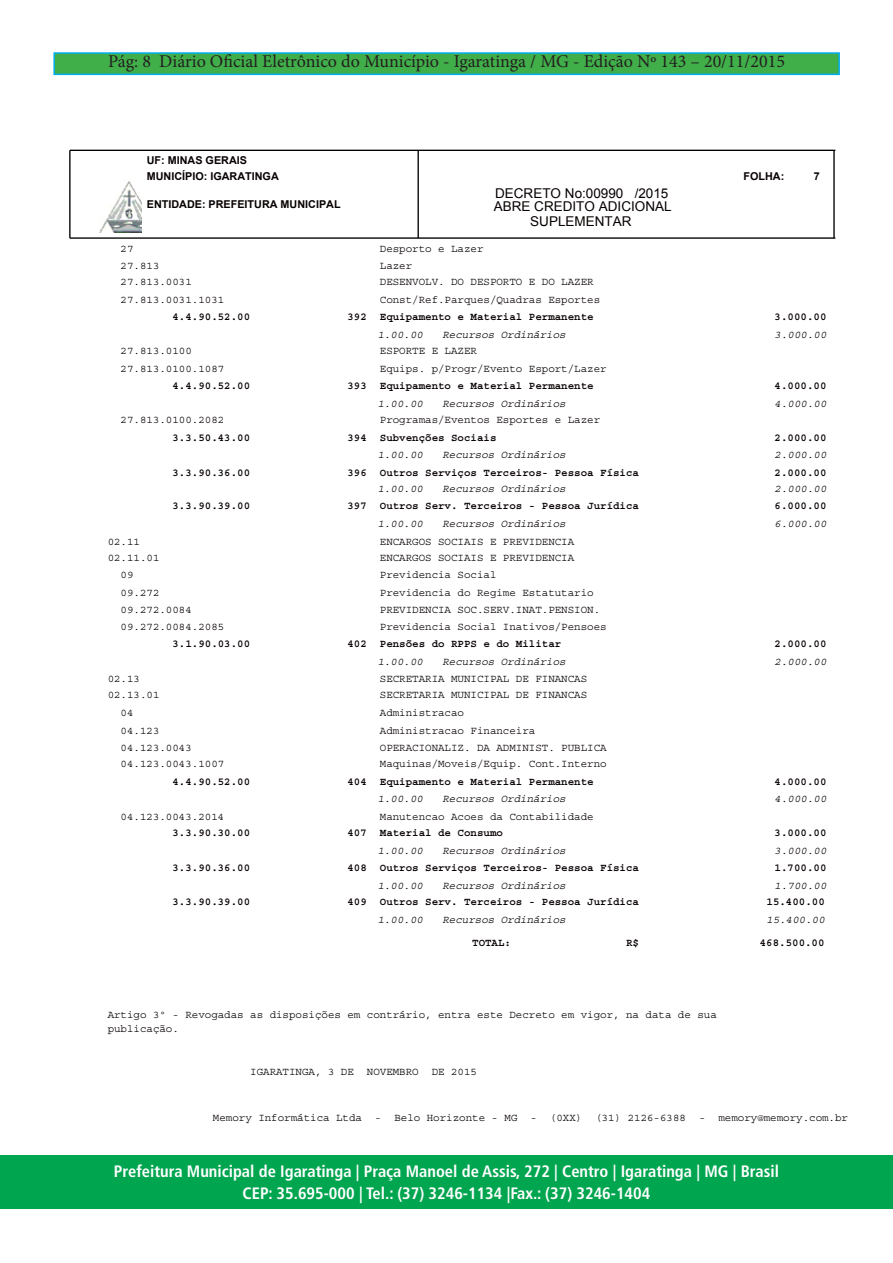
<style>
.page{position:relative;width:893px;height:1263px;background:#fff}
.page>*{position:absolute;margin:0;border:0;box-sizing:border-box;transform-origin:0 0}
.t1{font:18px "Minion Pro";color:#231f20}
.t2{font:700 condensed 16.5px "Frutiger LT Std";color:#fff}
.t3{font:13.5px/13.5px "Arial";color:#080000}
.t4{font:10.8px/13.5px "Courier Std";color:#080000}
.t5{font:700 10.8px "Courier Std";color:#080000}
.t6{font:italic 10.8px "Courier Std";color:#080000}
.t7{font:700 10.8px "Arial";color:#080000}
</style>
<div class="page">
<hr style="left:70px;top:150px;width:765px;height:1px;background:#000">
<hr style="left:70px;top:237px;width:765px;height:2px;background:#000">
<hr style="left:69px;top:150px;width:2px;height:88px;background:#000">
<hr style="left:833px;top:150px;width:2px;height:88px;background:#000">
<img style="left:91px;top:179px;width:50px;height:54px">
<hr style="left:417px;top:150px;width:2px;height:88px;background:#000">
<div style="left:0;top:1155px;width:893px;height:53px;background:#00a54f"></div>
<div style="left:54px;top:53px;width:785px;height:21px;background:#40ae49"></div>
<div style="left:53px;top:52px;width:787px;height:23px;border:2px solid #00aeef"></div>
<p class="t1" style="left:108px;top:49px;width:678px">Pág: 8 Diário Oficial Eletrônico do Município - Igaratinga / MG - Edição Nº 143 – 20/11/2015</p>
<p class="t7" style="left:147px;top:153px;width:102px">UF: MINAS GERAIS</p>
<p class="t7" style="left:147px;top:169px;width:133px">MUNICÍPIO: IGARATINGA</p>
<p class="t7" style="left:147px;top:197px;width:195px">ENTIDADE: PREFEITURA MUNICIPAL</p>
<p class="t3" style="left:494px;top:186px;width:179px">DECRETO No:00990 /2015<br>ABRE CREDITO ADICIONAL</p>
<p class="t3" style="left:530px;top:215px;width:103px">SUPLEMENTAR</p>
<p class="t7" style="left:744px;top:169px;width:42px">FOLHA:</p>
<p class="t7" style="left:814px;top:169px;width:8px">7</p>
<p class="t4" style="left:121px;top:242px;width:14px">27</p>
<p class="t4" style="left:380px;top:242px;width:105px">Desporto e Lazer</p>
<p class="t4" style="left:121px;top:259px;width:40px">27.813</p>
<p class="t4" style="left:380px;top:259px;width:34px">Lazer</p>
<p class="t4" style="left:121px;top:275px;width:73px">27.813.0031</p>
<p class="t4" style="left:380px;top:275px;width:215px">DESENVOLV. DO DESPORTO E DO LAZER</p>
<p class="t4" style="left:121px;top:293px;width:105px">27.813.0031.1031</p>
<p class="t4" style="left:380px;top:293px;width:222px">Const/Ref.Parques/Quadras Esportes</p>
<p class="t5" style="left:172px;top:311px;width:79px">4.4.90.52.00</p>
<p class="t5" style="left:347px;top:311px;width:248px">392 Equipamento e Material Permanente</p>
<p class="t5" style="left:775px;top:311px;width:53px">3.000.00</p>
<p class="t6" style="left:378px;top:329px;width:47px">1.00.00</p>
<p class="t6" style="left:442px;top:329px;width:125px">Recursos Ordinários</p>
<p class="t6" style="left:775px;top:329px;width:53px">3.000.00</p>
<p class="t4" style="left:121px;top:344px;width:73px">27.813.0100</p>
<p class="t4" style="left:380px;top:344px;width:99px">ESPORTE E LAZER</p>
<p class="t4" style="left:121px;top:362px;width:105px">27.813.0100.1087</p>
<p class="t4" style="left:380px;top:362px;width:228px">Equips. p/Progr/Evento Esport/Lazer</p>
<p class="t5" style="left:172px;top:380px;width:79px">4.4.90.52.00</p>
<p class="t5" style="left:347px;top:380px;width:248px">393 Equipamento e Material Permanente</p>
<p class="t5" style="left:775px;top:380px;width:53px">4.000.00</p>
<p class="t6" style="left:378px;top:398px;width:47px">1.00.00</p>
<p class="t6" style="left:442px;top:398px;width:125px">Recursos Ordinários</p>
<p class="t6" style="left:775px;top:398px;width:53px">4.000.00</p>
<p class="t4" style="left:121px;top:413px;width:105px">27.813.0100.2082</p>
<p class="t4" style="left:380px;top:413px;width:222px">Programas/Eventos Esportes e Lazer</p>
<p class="t5" style="left:172px;top:431px;width:79px">3.3.50.43.00</p>
<p class="t5" style="left:347px;top:431px;width:151px">394 Subvenções Sociais</p>
<p class="t5" style="left:775px;top:431px;width:53px">2.000.00</p>
<p class="t6" style="left:378px;top:449px;width:47px">1.00.00</p>
<p class="t6" style="left:442px;top:449px;width:125px">Recursos Ordinários</p>
<p class="t6" style="left:775px;top:449px;width:53px">2.000.00</p>
<p class="t5" style="left:172px;top:466px;width:79px">3.3.90.36.00</p>
<p class="t5" style="left:347px;top:466px;width:293px">396 Outros Serviços Terceiros- Pessoa Física</p>
<p class="t5" style="left:775px;top:466px;width:53px">2.000.00</p>
<p class="t6" style="left:378px;top:483px;width:47px">1.00.00</p>
<p class="t6" style="left:442px;top:483px;width:125px">Recursos Ordinários</p>
<p class="t6" style="left:775px;top:483px;width:53px">2.000.00</p>
<p class="t5" style="left:172px;top:500px;width:79px">3.3.90.39.00</p>
<p class="t5" style="left:347px;top:500px;width:293px">397 Outros Serv. Terceiros - Pessoa Jurídica</p>
<p class="t5" style="left:775px;top:500px;width:53px">6.000.00</p>
<p class="t6" style="left:378px;top:518px;width:47px">1.00.00</p>
<p class="t6" style="left:442px;top:518px;width:125px">Recursos Ordinários</p>
<p class="t6" style="left:775px;top:518px;width:53px">6.000.00</p>
<p class="t4" style="left:108px;top:534px;width:34px">02.11</p>
<p class="t4" style="left:380px;top:534px;width:196px">ENCARGOS SOCIAIS E PREVIDENCIA</p>
<p class="t4" style="left:108px;top:551px;width:53px">02.11.01</p>
<p class="t4" style="left:380px;top:551px;width:196px">ENCARGOS SOCIAIS E PREVIDENCIA</p>
<p class="t4" style="left:121px;top:568px;width:14px">09</p>
<p class="t4" style="left:380px;top:568px;width:118px">Previdencia Social</p>
<p class="t4" style="left:121px;top:586px;width:40px">09.272</p>
<p class="t4" style="left:380px;top:586px;width:215px">Previdencia do Regime Estatutario</p>
<p class="t4" style="left:121px;top:603px;width:73px">09.272.0084</p>
<p class="t4" style="left:380px;top:603px;width:222px">PREVIDENCIA SOC.SERV.INAT.PENSION.</p>
<p class="t4" style="left:121px;top:620px;width:105px">09.272.0084.2085</p>
<p class="t4" style="left:380px;top:620px;width:228px">Previdencia Social Inativos/Pensoes</p>
<p class="t5" style="left:172px;top:638px;width:79px">3.1.90.03.00</p>
<p class="t5" style="left:347px;top:638px;width:215px">402 Pensões do RPPS e do Militar</p>
<p class="t5" style="left:775px;top:638px;width:53px">2.000.00</p>
<p class="t6" style="left:378px;top:655px;width:47px">1.00.00</p>
<p class="t6" style="left:442px;top:655px;width:125px">Recursos Ordinários</p>
<p class="t6" style="left:775px;top:655px;width:53px">2.000.00</p>
<p class="t4" style="left:108px;top:672px;width:34px">02.13</p>
<p class="t4" style="left:380px;top:672px;width:209px">SECRETARIA MUNICIPAL DE FINANCAS</p>
<p class="t4" style="left:108px;top:688px;width:53px">02.13.01</p>
<p class="t4" style="left:380px;top:688px;width:209px">SECRETARIA MUNICIPAL DE FINANCAS</p>
<p class="t4" style="left:121px;top:706px;width:14px">04</p>
<p class="t4" style="left:380px;top:706px;width:86px">Administracao</p>
<p class="t4" style="left:121px;top:723px;width:40px">04.123</p>
<p class="t4" style="left:380px;top:723px;width:157px">Administracao Financeira</p>
<p class="t4" style="left:121px;top:741px;width:73px">04.123.0043</p>
<p class="t4" style="left:380px;top:741px;width:228px">OPERACIONALIZ. DA ADMINIST. PUBLICA</p>
<p class="t4" style="left:121px;top:757px;width:105px">04.123.0043.1007</p>
<p class="t4" style="left:380px;top:757px;width:228px">Maquinas/Moveis/Equip. Cont.Interno</p>
<p class="t5" style="left:172px;top:776px;width:79px">4.4.90.52.00</p>
<p class="t5" style="left:347px;top:776px;width:248px">404 Equipamento e Material Permanente</p>
<p class="t5" style="left:775px;top:776px;width:53px">4.000.00</p>
<p class="t6" style="left:378px;top:793px;width:47px">1.00.00</p>
<p class="t6" style="left:442px;top:793px;width:125px">Recursos Ordinários</p>
<p class="t6" style="left:775px;top:793px;width:53px">4.000.00</p>
<p class="t4" style="left:121px;top:810px;width:105px">04.123.0043.2014</p>
<p class="t4" style="left:380px;top:810px;width:215px">Manutencao Acoes da Contabilidade</p>
<p class="t5" style="left:172px;top:827px;width:79px">3.3.90.30.00</p>
<p class="t5" style="left:347px;top:827px;width:157px">407 Material de Consumo</p>
<p class="t5" style="left:775px;top:827px;width:53px">3.000.00</p>
<p class="t6" style="left:378px;top:844px;width:47px">1.00.00</p>
<p class="t6" style="left:442px;top:844px;width:125px">Recursos Ordinários</p>
<p class="t6" style="left:775px;top:844px;width:53px">3.000.00</p>
<p class="t5" style="left:172px;top:862px;width:79px">3.3.90.36.00</p>
<p class="t5" style="left:347px;top:862px;width:293px">408 Outros Serviços Terceiros- Pessoa Física</p>
<p class="t5" style="left:775px;top:862px;width:53px">1.700.00</p>
<p class="t6" style="left:378px;top:879px;width:47px">1.00.00</p>
<p class="t6" style="left:442px;top:879px;width:125px">Recursos Ordinários</p>
<p class="t6" style="left:775px;top:879px;width:53px">1.700.00</p>
<p class="t5" style="left:172px;top:896px;width:79px">3.3.90.39.00</p>
<p class="t5" style="left:347px;top:896px;width:293px">409 Outros Serv. Terceiros - Pessoa Jurídica</p>
<p class="t5" style="left:766px;top:896px;width:60px">15.400.00</p>
<p class="t6" style="left:378px;top:913px;width:47px">1.00.00</p>
<p class="t6" style="left:442px;top:913px;width:125px">Recursos Ordinários</p>
<p class="t6" style="left:766px;top:913px;width:60px">15.400.00</p>
<p class="t5" style="left:472px;top:936px;width:40px">TOTAL:</p>
<p class="t5" style="left:626px;top:936px;width:14px">R$</p>
<p class="t5" style="left:760px;top:936px;width:66px">468.500.00</p>
<p class="t4" style="left:108px;top:1008px;width:611px">Artigo 3º - Revogadas as disposições em contrário, entra este Decreto em vigor, na data de sua publicação.</p>
<p class="t4" style="left:250px;top:1065px;width:228px">IGARATINGA, 3 DE NOVEMBRO DE 2015</p>
<p class="t4" style="left:213px;top:1111px;width:637px">Memory Informática Ltda - Belo Horizonte - MG - (0XX) (31) 2126-6388 - memory@memory.com.br</p>
<p class="t2" style="left:114px;top:1161px;width:667px">Prefeitura Municipal de Igaratinga | Praça Manoel de Assis, 272 | Centro | Igaratinga | MG | Brasil</p>
<p class="t2" style="left:243px;top:1184px;width:409px">CEP: 35.695-000 | Tel.: (37) 3246-1134 |Fax.: (37) 3246-1404</p>
</div>
